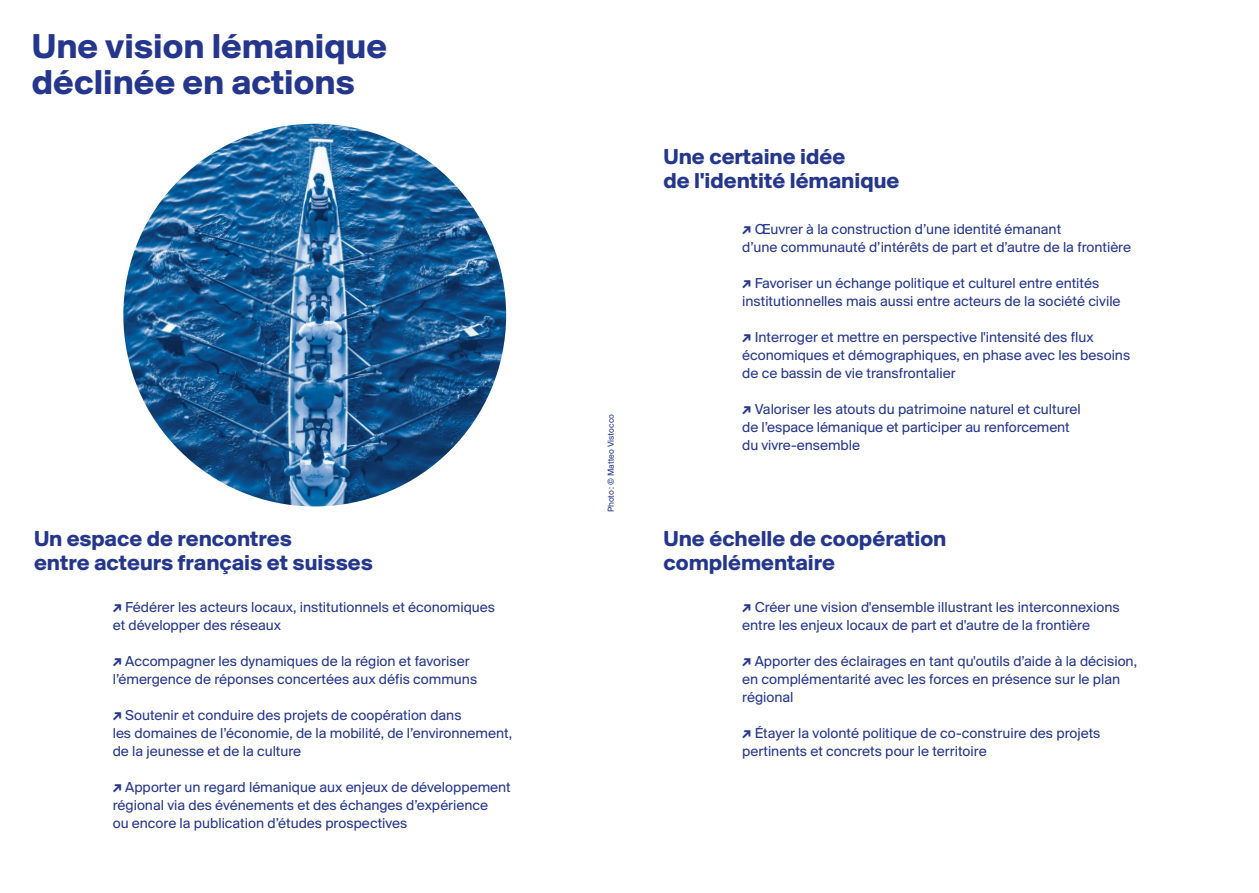
<style>
.page{position:relative;width:1259px;height:893px;background:#fff}
.page>*{position:absolute;margin:0;border:0;box-sizing:border-box;transform-origin:0 0}
.t1{font:700 36px/36px "Suisse BP Intl";color:#25378d}
.t2{font:700 22.5px/24px "Suisse BP Intl";color:#25378d}
.t3{font:15px/18px "Suisse BP Intl";color:#25378d}
.t4{font:9px "Suisse BP Intl";color:#25378d}
.s1{font-weight:700}
</style>
<div class="page">
<img style="left:123px;top:124px;width:383px;height:382px;border-radius:191px">
<h1 class="t1" style="left:32px;top:27px;width:357px">Une vision lémanique déclinée en actions</h1>
<h2 class="t2" style="left:34px;top:526px;width:340px">Un espace de rencontres<br>entre acteurs français et suisses</h2>
<p class="t3" style="left:113px;top:598px;width:384px"><span class="s1">↗</span> Fédérer les acteurs locaux, institutionnels et économiques et développer des réseaux</p>
<p class="t3" style="left:113px;top:652px;width:366px"><span class="s1">↗</span> Accompagner les dynamiques de la région et favoriser l’émergence de réponses concertées aux défis communs</p>
<p class="t3" style="left:113px;top:706px;width:401px"><span class="s1">↗</span> Soutenir et conduire des projets de coopération dans<br>les domaines de l’économie, de la mobilité, de l’environnement, de la jeunesse et de la culture</p>
<p class="t3" style="left:113px;top:778px;width:399px"><span class="s1">↗</span> Apporter un regard lémanique aux enjeux de développement régional via des événements et des échanges d’expérience<br>ou encore la publication d’études prospectives</p>
<p class="t4" style="left:605px;top:512px;width:100px;rotate:-90deg">Photo: © Matteo Vistocco</p>
<h2 class="t2" style="left:663px;top:144px;width:237px">Une certaine idée<br>de l'identité lémanique</h2>
<p class="t3" style="left:742px;top:220px;width:390px"><span class="s1">↗</span> Œuvrer à la construction d’une identité émanant<br>d’une communauté d’intérêts de part et d’autre de la frontière</p>
<p class="t3" style="left:742px;top:274px;width:380px"><span class="s1">↗</span> Favoriser un échange politique et culturel entre entités institutionnelles mais aussi entre acteurs de la société civile</p>
<p class="t3" style="left:742px;top:328px;width:389px"><span class="s1">↗</span> Interroger et mettre en perspective l'intensité des flux économiques et démographiques, en phase avec les besoins de ce bassin de vie transfrontalier</p>
<p class="t3" style="left:742px;top:400px;width:340px"><span class="s1">↗</span> Valoriser les atouts du patrimoine naturel et culturel de l’espace lémanique et participer au renforcement du vivre-ensemble</p>
<h2 class="t2" style="left:663px;top:526px;width:284px">Une échelle de coopération complémentaire</h2>
<p class="t3" style="left:742px;top:598px;width:379px"><span class="s1">↗</span> Créer une vision d'ensemble illustrant les interconnexions entre les enjeux locaux de part et d'autre de la frontière</p>
<p class="t3" style="left:742px;top:652px;width:396px"><span class="s1">↗</span> Apporter des éclairages en tant qu'outils d’aide à la décision, en complémentarité avec les forces en présence sur le plan régional</p>
<p class="t3" style="left:742px;top:724px;width:360px"><span class="s1">↗</span> Étayer la volonté politique de co-construire des projets pertinents et concrets pour le territoire</p>
</div>
